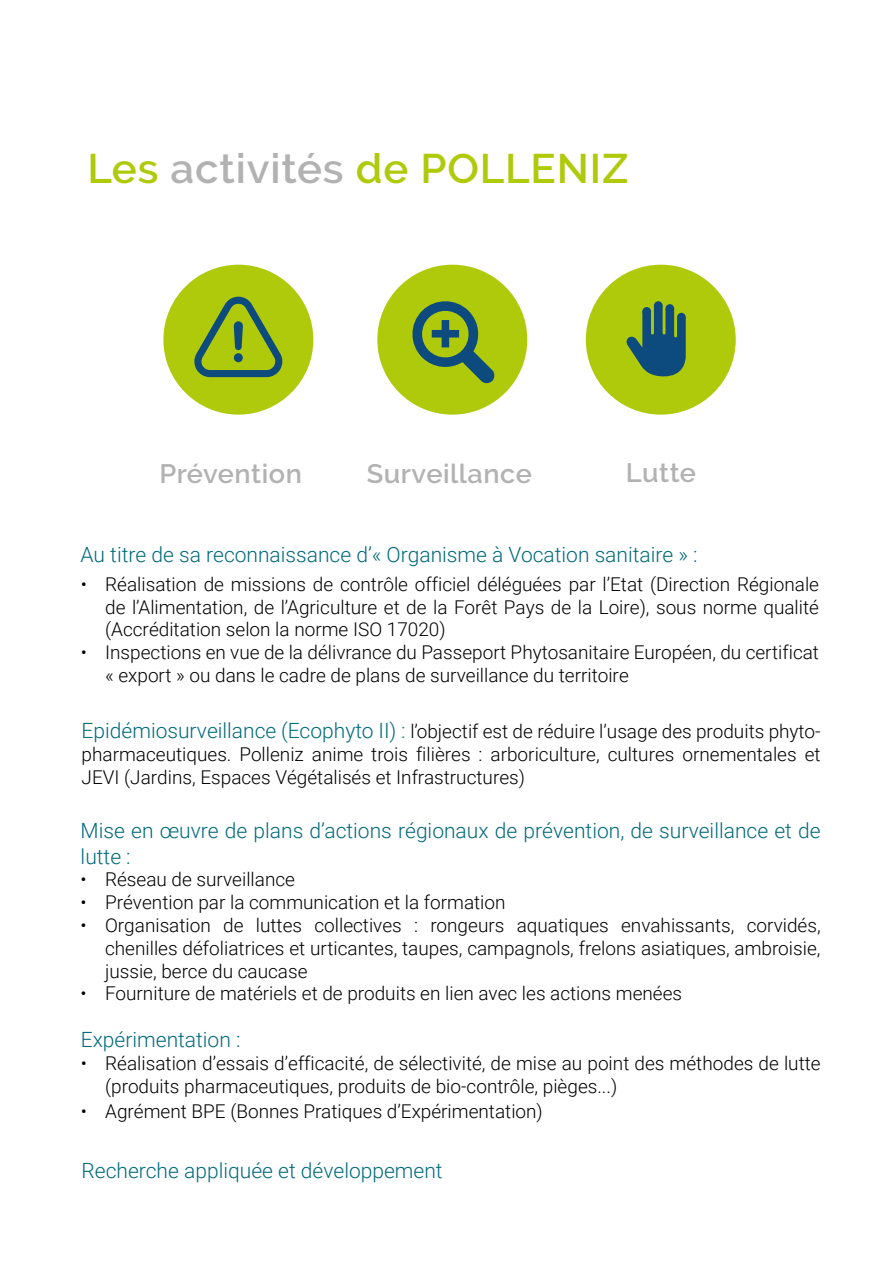
<style>
.page{position:relative;width:893px;height:1263px;background:#fff}
.page>*{position:absolute;margin:0;border:0;box-sizing:border-box;transform-origin:0 0}
.t1{font:600 41.1px "Raleway";letter-spacing:.02em;color:#afca0b}
.t2{font:600 26.55px "Raleway";letter-spacing:.02em;color:#b3b2b2}
.t3{font:300 21px/25.2px "Roboto";color:#006a7a}
.t4{font:300 19.05px/22.8px "Roboto";color:#000;text-align:justify}
.s1{color:#b3b2b2}
.s2{font-size:21px;color:#006a7a}
.s3{font-size:21px;color:#008e4d}
</style>
<div class="page">
<div style="left:163px;top:265px;width:150px;height:150px;background:#afca0b;border-radius:50%"></div>
<div style="left:377px;top:265px;width:150px;height:150px;background:#afca0b;border-radius:50%"></div>
<div style="left:586px;top:265px;width:150px;height:150px;background:#afca0b;border-radius:50%"></div>
<svg style="left:665px;top:304px;width:9px;height:9px"></svg>
<div style="left:654px;top:301px;width:9px;height:9px;background:#0d4a7d;border-radius:50%"></div>
<svg style="left:626px;top:306px;width:60px;height:70px"></svg>
<svg style="left:412px;top:301px;width:83px;height:83px"></svg>
<svg style="left:194px;top:297px;width:89px;height:80px"></svg>
<h1 class="t1" style="left:87px;top:145px;width:543px">Les <span class="s1">activités</span> de POLLENIZ</h1>
<h2 class="t2" style="left:159px;top:459px;width:144px">Prévention</h2>
<h2 class="t2" style="left:367px;top:459px;width:167px">Surveillance</h2>
<h2 class="t2" style="left:626px;top:458px;width:72px">Lutte</h2>
<p class="t3" style="left:81px;top:541px;width:618px">Au titre de sa reconnaissance d’« Organisme à Vocation sanitaire » :</p>
<p class="t4" style="left:105px;top:572px;width:715px;text-indent:-24px">• Réalisation de missions de contrôle officiel déléguées par l’Etat (Direction Régionale de l’Alimentation, de l’Agriculture et de la Forêt Pays de la Loire), sous norme qualité (Accréditation selon la norme ISO 17020)</p>
<p class="t4" style="left:105px;top:640px;width:715px;text-indent:-24px">• Inspections en vue de la délivrance du Passeport Phytosanitaire Européen, du certificat « export » ou dans le cadre de plans de surveillance du territoire</p>
<p class="t4" style="left:82px;top:719px;width:741px"><span class="s2">Epidémiosurveillance (Ecophyto II)</span> <span class="s3">:</span> l’objectif est de réduire l’usage des produits phyto&shy;pharmaceutiques. Polleniz anime trois filières : arboriculture, cultures ornementales et JEVI (Jardins, Espaces Végétalisés et Infrastructures)</p>
<p class="t3" style="left:81px;top:817px;width:742px">Mise en œuvre de plans d’actions régionaux de prévention, de surveillance et de lutte :</p>
<p class="t4" style="left:81px;top:867px;width:216px">• Réseau de surveillance</p>
<p class="t4" style="left:81px;top:890px;width:426px">• Prévention par la communication et la formation</p>
<p class="t4" style="left:105px;top:913px;width:717px;text-indent:-24px">• Organisation de luttes collectives : rongeurs aquatiques envahissants, corvidés, chenilles défoliatrices et urticantes, taupes, campagnols, frelons asiatiques, ambroisie, jussie, berce du caucase</p>
<p class="t4" style="left:81px;top:981px;width:603px">• Fourniture de matériels et de produits en lien avec les actions menées</p>
<p class="t3" style="left:81px;top:1026px;width:161px">Expérimentation :</p>
<p class="t4" style="left:105px;top:1051px;width:717px;text-indent:-24px">• Réalisation d’essais d’efficacité, de sélectivité, de mise au point des méthodes de lutte (produits pharmaceutiques, produits de bio-contrôle, pièges...)</p>
<p class="t4" style="left:81px;top:1099px;width:464px">• Agrément BPE (Bonnes Pratiques d’Expérimentation)</p>
<p class="t3" style="left:82px;top:1157px;width:363px">Recherche appliquée et développement</p>
</div>
